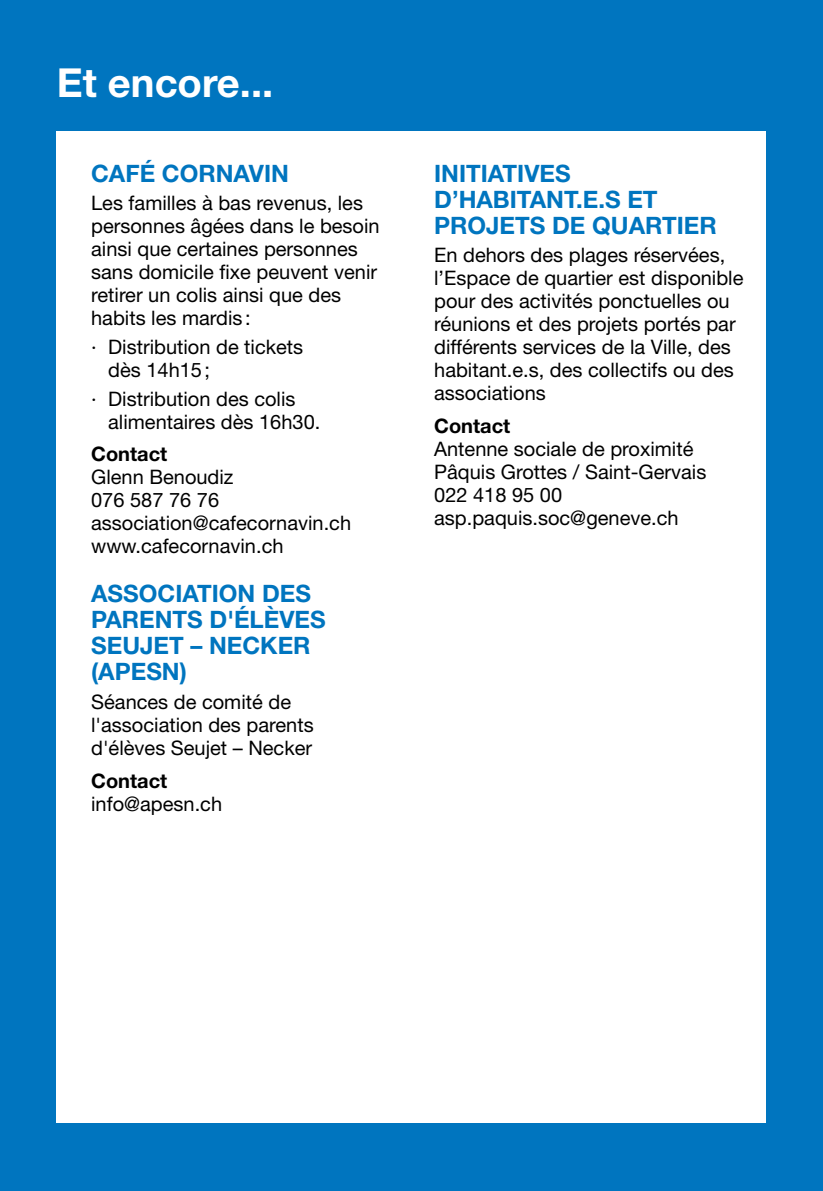
<style>
.page{position:relative;width:823px;height:1191px;background:#fff}
.page>*{position:absolute;margin:0;border:0;box-sizing:border-box;transform-origin:0 0}
.t1{font:700 40px "Helvetica Neue LT Std";color:#fff}
.t2{font:700 24px/26px "Helvetica Neue LT Std";color:#0075bf}
.t3{font:20px/23px "Helvetica Neue LT Std";color:#000}
.t4{font:700 20px "Helvetica Neue LT Std";color:#000}
</style>
<div class="page">
<div style="left:0;top:0;width:822px;height:1191px;background:#0075bf"></div>
<div style="left:57px;top:132px;width:708px;height:991px;background:#fff"></div>
<h1 class="t1" style="left:57px;top:58px;width:218px">Et encore...</h1>
<p class="t2" style="left:91px;top:159px;width:199px">CAFÉ CORNAVIN</p>
<p class="t3" style="left:91px;top:191px;width:290px">Les familles à bas revenus, les personnes âgées dans le besoin ainsi que certaines personnes sans domicile fixe peuvent venir retirer un colis ainsi que des habits les mardis :</p>
<p class="t3" style="left:108px;top:335px;width:196px;text-indent:-17px">· Distribution de tickets dès 14h15;</p>
<p class="t3" style="left:108px;top:387px;width:213px;text-indent:-17px">· Distribution des colis alimentaires dès 16h30.</p>
<p class="t4" style="left:91px;top:442px;width:77px">Contact</p>
<p class="t3" style="left:91px;top:465px;width:261px">Glenn Benoudiz<br>076 587 76 76 association@cafecornavin.ch www.cafecornavin.ch</p>
<p class="t2" style="left:91px;top:580px;width:236px">ASSOCIATION DES<br>PARENTS D'ÉLÈVES<br>SEUJET – NECKER (APESN)</p>
<p class="t3" style="left:91px;top:690px;width:224px">Séances de comité de l'association des parents d'élèves Seujet – Necker</p>
<p class="t4" style="left:91px;top:768px;width:77px">Contact</p>
<p class="t3" style="left:91px;top:791px;width:132px">info@apesn.ch</p>
<p class="t2" style="left:434px;top:159px;width:284px">INITIATIVES<br>D’HABITANT.E.S ET<br>PROJETS DE QUARTIER</p>
<p class="t3" style="left:434px;top:243px;width:310px">En dehors des plages réservées, l’Espace de quartier est disponible pour des activités ponctuelles ou réunions et des projets portés par différents services de la Ville, des habitant.e.s, des collectifs ou des associations</p>
<p class="t4" style="left:434px;top:413px;width:77px">Contact</p>
<p class="t3" style="left:434px;top:437px;width:273px">Antenne sociale de proximité<br>Pâquis Grottes / Saint-Gervais<br>022 418 95 00 asp.paquis.soc@geneve.ch</p>
</div>
